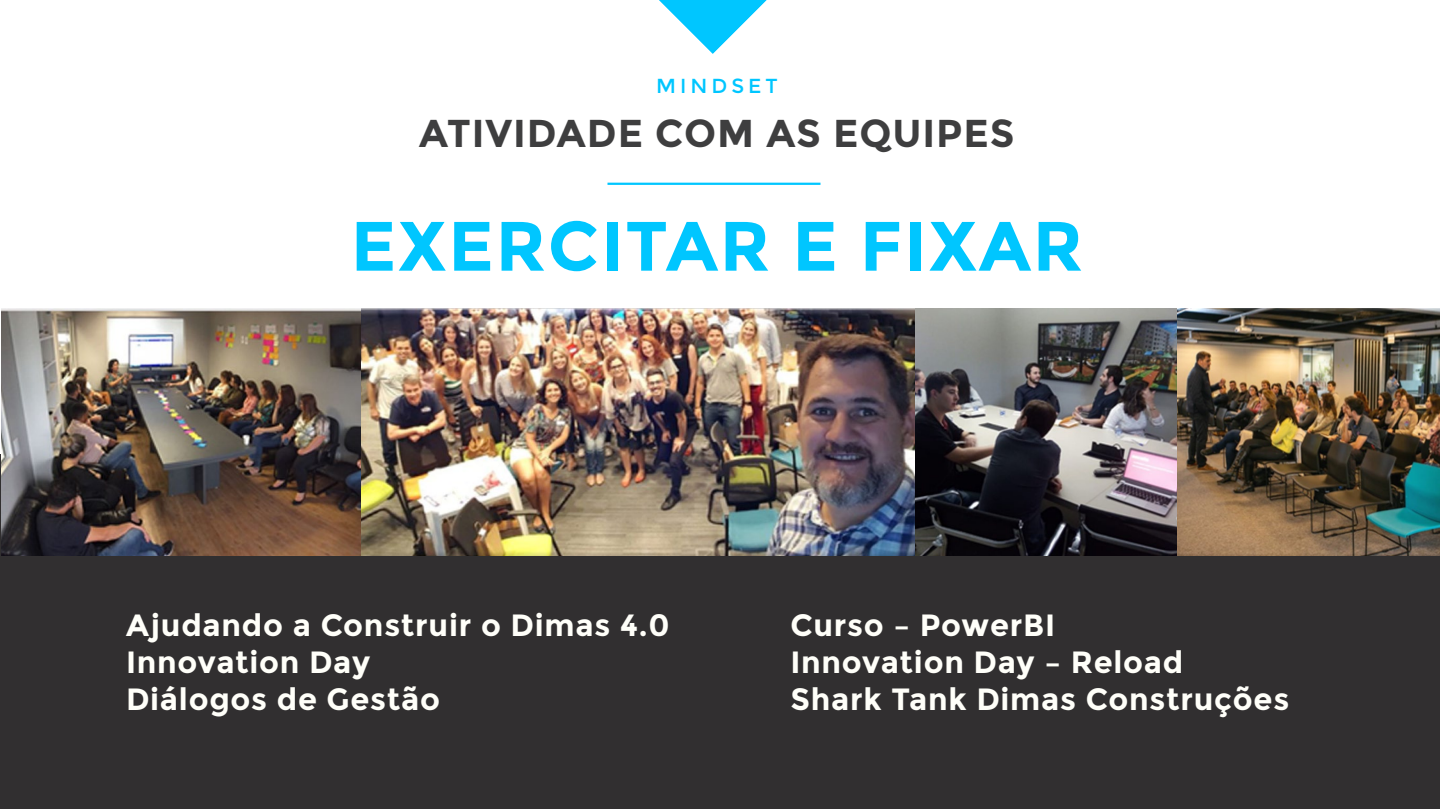
<style>
.page{position:relative;width:1440px;height:810px;background:#fff}
.page>*{position:absolute;margin:0;border:0;box-sizing:border-box;transform-origin:0 0}
.t1{font:700 69.75px "Montserrat";letter-spacing:.025em;color:#00c6ff}
.t2{font:700 38.85px "Montserrat";letter-spacing:.025em;color:#3e3e3f}
.t3{font:700 30.67px/36.8px "Montserrat";letter-spacing:.025em;color:#fffff9}
.t4{font:20.33px "Montserrat";letter-spacing:.2em;color:#00c6ff}
</style>
<div class="page">
<div style="left:1px;top:454px;width:1439px;height:355px;background:#312f30"></div>
<hr style="left:608px;top:183px;width:212px;height:2px;background:#00c6ff">
<svg style="left:659px;top:0;width:108px;height:54px"></svg>
<img style="left:2px;top:308px;width:360px;height:248px">
<img style="left:915px;top:308px;width:262px;height:248px">
<img style="left:1177px;top:308px;width:263px;height:248px">
<img style="left:362px;top:308px;width:553px;height:248px">
<p class="t4" style="left:656px;top:74px;width:123px">MINDSET</p>
<p class="t2" style="left:419px;top:110px;width:597px">ATIVIDADE COM AS EQUIPES</p>
<h1 class="t1" style="left:351px;top:205px;width:734px">EXERCITAR E FIXAR</h1>
<p class="t3" style="left:126px;top:607px;width:545px">Ajudando a Construir o Dimas 4.0<br>Innovation Day<br>Diálogos de Gestão</p>
<p class="t3" style="left:790px;top:607px;width:500px">Curso – PowerBI<br>Innovation Day – Reload<br>Shark Tank Dimas Construções</p>
</div>
